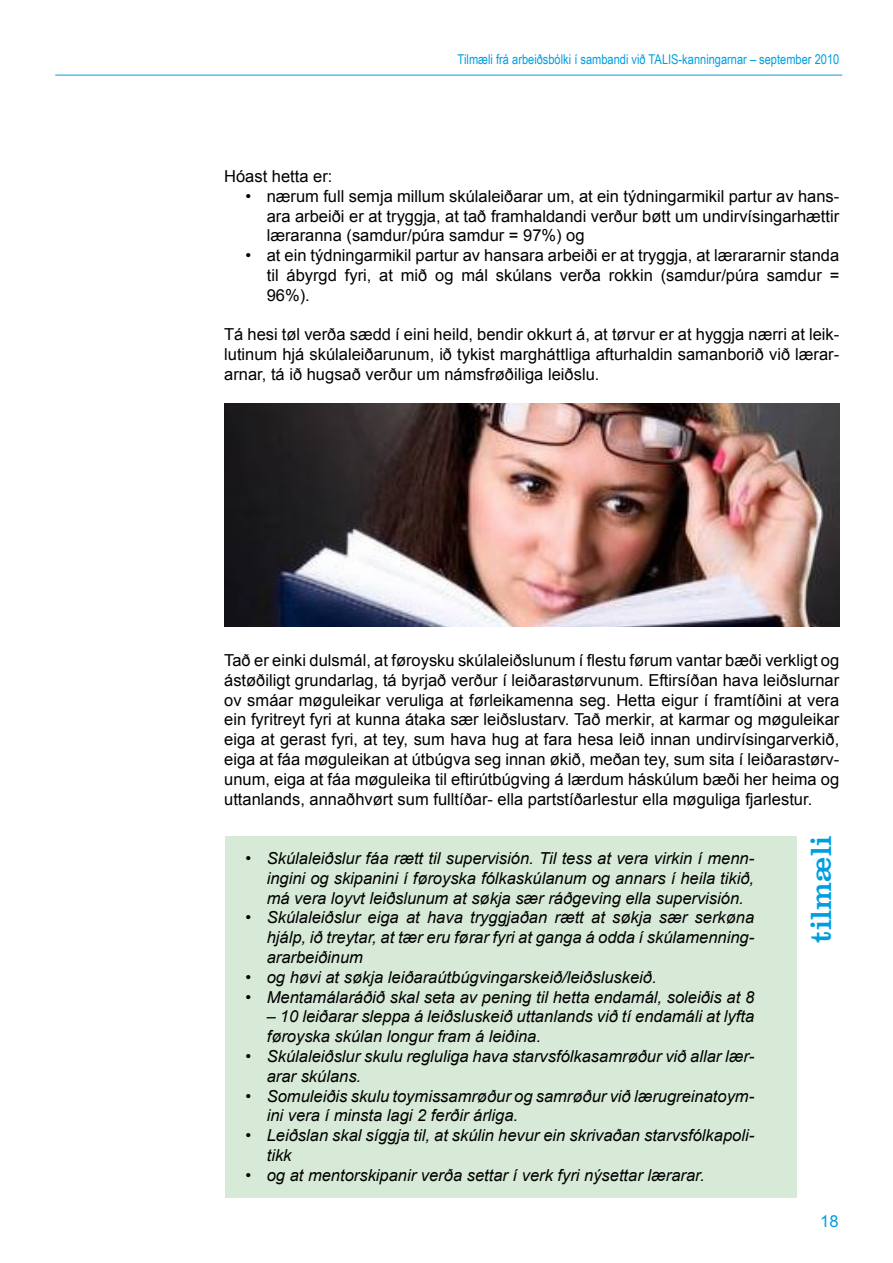
<style>
.page{position:relative;width:893px;height:1263px;background:#fff}
.page>*{position:absolute;margin:0;border:0;box-sizing:border-box;transform-origin:0 0}
.t1{font:30px "Clarendon BT";color:#009ee0}
.t2{font:16.5px/19.8px "Arial";color:#000;text-align:justify}
.t3{font:italic 16.5px/19.8px "Arial";color:#000}
.t4{font:16.5px "Arial";color:#009ee0}
.t5{font:13.5px "Arial Narrow";color:#009ee0}
</style>
<div class="page">
<hr style="left:55px;top:75px;width:787px;height:1px;background:#009ee0">
<div style="left:225px;top:837px;width:571px;height:361px;background:#d7ead7"></div>
<img style="left:224px;top:403px;width:615px;height:224px">
<p class="t5" style="left:457px;top:54px;width:383px">Tilmæli frá arbeiðsbólki í sambandi við TALIS-kanningarnar – september 2010</p>
<p class="t2" style="left:224px;top:168px;width:110px">Hóast hetta er:</p>
<p class="t2" style="left:267px;top:188px;width:574px;text-indent:-21px">• nærum full semja millum skúlaleiðarar um, at ein týdningarmikil partur av hans&shy;ara arbeiði er at tryggja, at tað framhaldandi verður bøtt um undirvísingarhættir læraranna (samdur/púra samdur = 97%) og</p>
<p class="t2" style="left:267px;top:247px;width:574px;text-indent:-21px">• at ein týdningarmikil partur av hansara arbeiði er at tryggja, at lærararnir standa til ábyrgd fyri, at mið og mál skúlans verða rokkin (samdur/púra samdur = 96%).</p>
<p class="t2" style="left:224px;top:326px;width:616px">Tá hesi tøl verða sædd í eini heild, bendir okkurt á, at tørvur er at hyggja nærri at leik&shy;lutinum hjá skúlaleiðarunum, ið tykist margháttliga afturhaldin samanborið við lærar&shy;arnar, tá ið hugsað verður um námsfrøðiliga leiðslu.</p>
<p class="t2" style="left:224px;top:652px;width:616px">Tað er einki dulsmál, at føroysku skúlaleiðslunum í flestu førum vantar bæði verkligt og ástøðiligt grundarlag, tá byrjað verður í leiðarastørvunum. Eftirsíðan hava leiðslurnar ov smáar møguleikar veruliga at førleikamenna seg. Hetta eigur í framtíðini at vera ein fyritreyt fyri at kunna átaka sær leiðslustarv. Tað merkir, at karmar og møguleikar eiga at gerast fyri, at tey, sum hava hug at fara hesa leið innan undirvísingarverkið, eiga at fáa møguleikan at útbúgva seg innan økið, meðan tey, sum sita í leiðarastørv&shy;unum, eiga at fáa møguleika til eftirútbúgving á lærdum háskúlum bæði her heima og uttanlands, annaðhvørt sum fulltíðar- ella partstíðarlestur ella møguliga fjarlestur.</p>
<p class="t3" style="left:267px;top:850px;width:489px;text-align:justify;text-indent:-21px">• Skúlaleiðslur fáa rætt til supervisión. Til tess at vera virkin í menn&shy;ingini og skipanini í føroyska fólkaskúlanum og annars í heila tikið, má vera loyvt leiðslunum at søkja sær ráðgeving ella supervisión.</p>
<p class="t3" style="left:267px;top:909px;width:489px;text-align:justify;text-indent:-21px">• Skúlaleiðslur eiga at hava tryggjaðan rætt at søkja sær serkøna hjálp, ið treytar, at tær eru førar fyri at ganga á odda í skúlamenning&shy;ararbeiðinum</p>
<p class="t3" style="left:245px;top:968px;width:412px">• og høvi at søkja leiðaraútbúgvingarskeið/leiðsluskeið.</p>
<p class="t3" style="left:245px;top:988px;width:510px">• Mentamálaráðið skal seta av pening til hetta endamál, soleiðis at 8</p>
<p class="t3" style="left:267px;top:1008px;width:489px">– 10 leiðarar sleppa á leiðsluskeið uttanlands við tí endamáli at lyfta føroyska skúlan longur fram á leiðina.</p>
<p class="t3" style="left:267px;top:1048px;width:489px;text-indent:-21px">• Skúlaleiðslur skulu regluliga hava starvsfólkasamrøður við allar lær&shy;ar ar skúl ans.</p>
<p class="t3" style="left:267px;top:1087px;width:489px;text-indent:-21px">• Somuleiðis skulu toymissamrøður og samrøður við lærugreinatoym&shy;ini vera í minsta lagi 2 ferðir árliga.</p>
<p class="t3" style="left:267px;top:1127px;width:489px;text-indent:-21px">• Leiðslan skal síggja til, at skúlin hevur ein skrivaðan starvsfólkapoli&shy;tikk</p>
<p class="t3" style="left:245px;top:1166px;width:460px">• og at mentorskipanir verða settar í verk fyri nýsettar lærarar.</p>
<h1 class="t1" style="left:810px;top:943px;width:109px;rotate:-90deg">tilmæli</h1>
<p class="t4" style="left:820px;top:1214px;width:20px">18</p>
</div>
